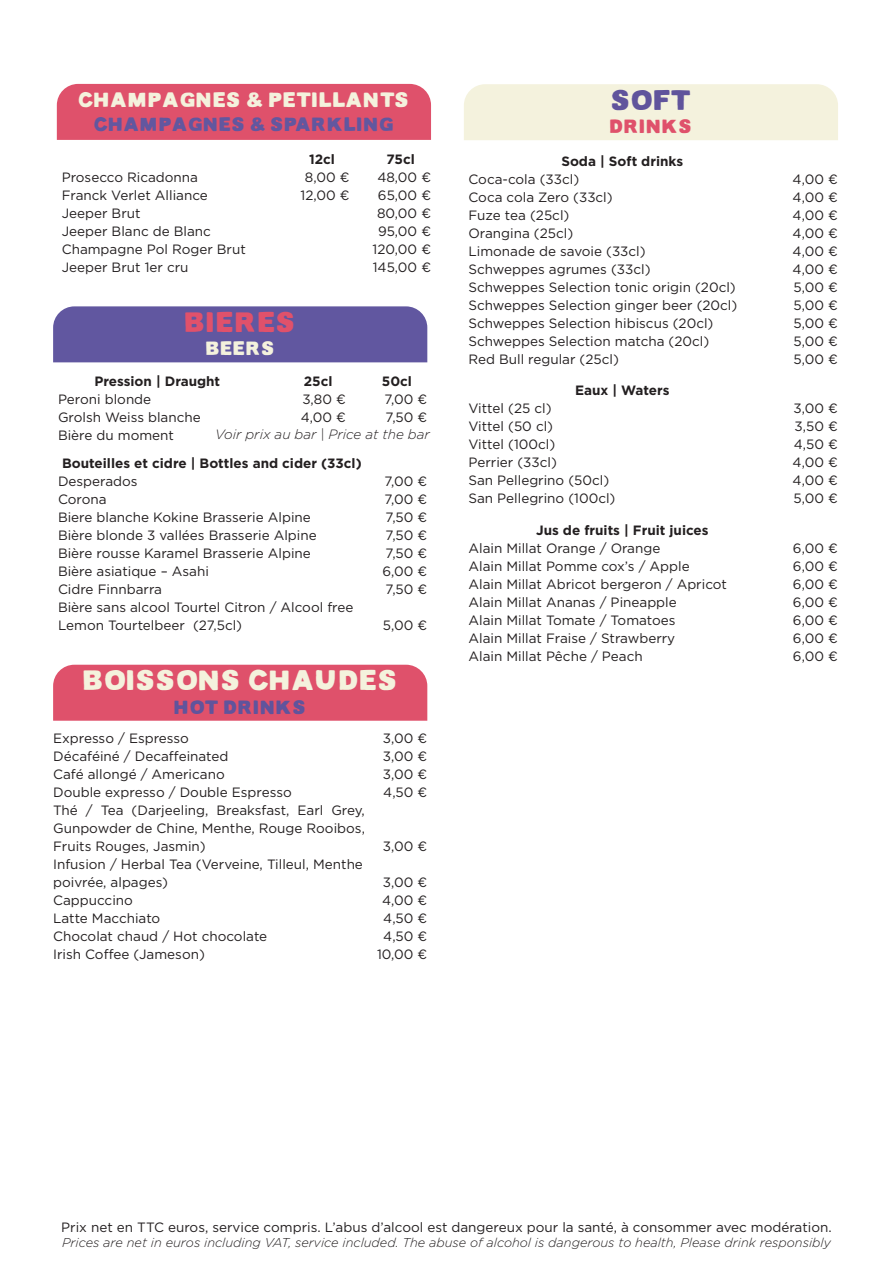
<style>
.page{position:relative;width:893px;height:1263px;background:#fff}
.page>*{position:absolute;margin:0;border:0;box-sizing:border-box;transform-origin:0 0}
.t1{font:28.5px "Lance Sans Regular";color:#f4f2dd}
.t2{font:28.5px "Lance Sans Regular";color:#e0516b}
.t3{font:28.5px "Lance Sans Regular";color:#60549c}
.t4{font:21px "Lance Sans Regular";color:#f4f2dd}
.t5{font:19.5px "Lance Sans Regular";color:#62579f}
.t6{font:19.5px "Lance Sans Regular";color:#60549c}
.t7{font:19.5px "Lance Sans Regular";color:#df516b}
.t8{font:19.5px "Lance Sans Regular";color:#f4f2dd}
.t9{font:13.5px/18px "Gotham";color:#231f20}
.t10{font:700 13.5px "Gotham";color:#231f20}
.t11{font:italic 300 13.5px "Gotham";color:#231f20}
.t12{font:italic 300 12.75px "Gotham";color:#231f20}
</style>
<div class="page">
<div style="left:53px;top:665px;width:374px;height:56px;background:#df516b"></div>
<div style="left:464px;top:84px;width:374px;height:56px;background:#f4f2dd"></div>
<div style="left:57px;top:84px;width:374px;height:56px;background:#df516b"></div>
<div style="left:53px;top:306px;width:374px;height:56px;background:#6157a0"></div>
<h2 class="t4" style="left:78px;top:89px;width:333px">CHAMPAGNES &amp; PETILLANTS</h2>
<h3 class="t5" style="left:94px;top:113px;width:301px">CHAMPAGNES &amp; SPARKLING</h3>
<p class="t9" style="left:62px;top:168px;width:186px">Prosecco Ricadonna<br>Franck Verlet Alliance<br>Jeeper Brut<br>Jeeper Blanc de Blanc<br>Champagne Pol Roger Brut<br>Jeeper Brut 1er cru</p>
<p class="t10" style="left:309px;top:150px;width:27px">12cl</p>
<p class="t9" style="left:301px;top:168px;width:51px;text-align:center">8,00 €<br>12,00 €</p>
<p class="t10" style="left:386px;top:150px;width:30px">75cl</p>
<p class="t9" style="left:373px;top:168px;width:60px;text-align:center">48,00 €<br>65,00 €<br>80,00 €<br>95,00 €<br>120,00 €<br>145,00 €</p>
<h1 class="t2" style="left:184px;top:307px;width:113px">BIERES</h1>
<h3 class="t8" style="left:205px;top:338px;width:71px">BEERS</h3>
<p class="t10" style="left:94px;top:372px;width:127px">Pression | Draught</p>
<p class="t9" style="left:58px;top:390px;width:144px">Peroni blonde<br>Grolsh Weiss blanche<br>Bière du moment</p>
<p class="t10" style="left:304px;top:372px;width:30px">25cl</p>
<p class="t9" style="left:301px;top:390px;width:47px">3,80 €<br>4,00 €</p>
<p class="t11" style="left:215px;top:426px;width:216px">Voir prix au bar | Price at the bar</p>
<p class="t10" style="left:62px;top:454px;width:301px">Bouteilles et cidre | Bottles and cider (33cl)</p>
<p class="t9" style="left:58px;top:472px;width:297px">Desperados<br>Corona<br>Biere blanche Kokine Brasserie Alpine<br>Bière blonde 3 vallées Brasserie Alpine<br>Bière rousse Karamel Brasserie Alpine<br>Bière asiatique – Asahi<br>Cidre Finnbarra<br>Bière sans alcool Tourtel Citron / Alcool free<br>Lemon Tourtelbeer (27,5cl)</p>
<p class="t9" style="left:382px;top:472px;width:46px;text-align:justify">7,00 € 7,00 € 7,50 € 7,50 € 7,50 € 6,00 € 7,50 €</p>
<p class="t10" style="left:382px;top:372px;width:32px">50cl</p>
<p class="t9" style="left:384px;top:390px;width:44px">7,00 €<br>7,50 €</p>
<p class="t9" style="left:383px;top:616px;width:46px">5,00 €</p>
<h1 class="t1" style="left:82px;top:665px;width:317px">BOISSONS CHAUDES</h1>
<h3 class="t6" style="left:174px;top:696px;width:134px">HOT DRINKS</h3>
<p class="t9" style="left:53px;top:729px;width:313px">Expresso / Espresso<br>Décaféiné / Decaffeinated<br>Café allongé / Americano<br>Double expresso / Double Espresso<br>Thé / Tea (Darjeeling, Breaksfast, Earl Grey,<br>Gunpowder de Chine, Menthe, Rouge Rooibos,<br>Fruits Rouges, Jasmin)<br>Infusion / Herbal Tea (Verveine, Tilleul, Menthe poivrée, alpages)<br>Cappuccino<br>Latte Macchiato<br>Chocolat chaud / Hot chocolate<br>Irish Coffee (Jameson)</p>
<p class="t9" style="left:383px;top:729px;width:46px;text-align:justify">3,00 € 3,00 € 3,00 € 4,50 €</p>
<p class="t9" style="left:383px;top:837px;width:46px">3,00 €</p>
<p class="t9" style="left:377px;top:873px;width:52px;text-align:center">3,00 €<br>4,00 €<br>4,50 €<br>4,50 €<br>10,00 €</p>
<h1 class="t3" style="left:611px;top:85px;width:81px">SOFT</h1>
<h3 class="t7" style="left:609px;top:116px;width:85px">DRINKS</h3>
<p class="t10" style="left:561px;top:152px;width:123px">Soda | Soft drinks</p>
<p class="t9" style="left:468px;top:170px;width:270px">Coca-cola (33cl)<br>Coca cola Zero (33cl)<br>Fuze tea (25cl)<br>Orangina (25cl)<br>Limonade de savoie (33cl)<br>Schweppes agrumes (33cl)<br>Schweppes Selection tonic origin (20cl)<br>Schweppes Selection ginger beer (20cl)<br>Schweppes Selection hibiscus (20cl)<br>Schweppes Selection matcha (20cl)<br>Red Bull regular (25cl)</p>
<p class="t10" style="left:575px;top:382px;width:96px">Eaux | Waters</p>
<p class="t9" style="left:468px;top:399px;width:149px">Vittel (25 cl)<br>Vittel (50 cl)<br>Vittel (100cl)<br>Perrier (33cl)<br>San Pellegrino (50cl)<br>San Pellegrino (100cl)</p>
<p class="t10" style="left:536px;top:521px;width:174px">Jus de fruits | Fruit juices</p>
<p class="t9" style="left:468px;top:539px;width:260px">Alain Millat Orange / Orange<br>Alain Millat Pomme cox’s / Apple<br>Alain Millat Abricot bergeron / Apricot<br>Alain Millat Ananas / Pineapple<br>Alain Millat Tomate / Tomatoes<br>Alain Millat Fraise / Strawberry<br>Alain Millat Pêche / Peach</p>
<p class="t9" style="left:793px;top:170px;width:47px;text-align:justify">4,00 € 4,00 € 4,00 € 4,00 € 4,00 € 4,00 € 5,00 € 5,00 € 5,00 € 5,00 € 5,00 €</p>
<p class="t9" style="left:793px;top:399px;width:47px;text-align:justify">3,00 € 3,50 € 4,50 € 4,00 € 4,00 € 5,00 €</p>
<p class="t9" style="left:793px;top:539px;width:46px;text-align:justify">6,00 € 6,00 € 6,00 € 6,00 € 6,00 € 6,00 € 6,00 €</p>
<p class="t9" style="left:61px;top:1218px;width:772px">Prix net en TTC euros, service compris. L’abus d’alcool est dangereux pour la santé, à consommer avec modération.</p>
<p class="t12" style="left:62px;top:1235px;width:770px">Prices are net in euros including VAT, service included. The abuse of alcohol is dangerous to health, Please drink responsibly</p>
</div>
